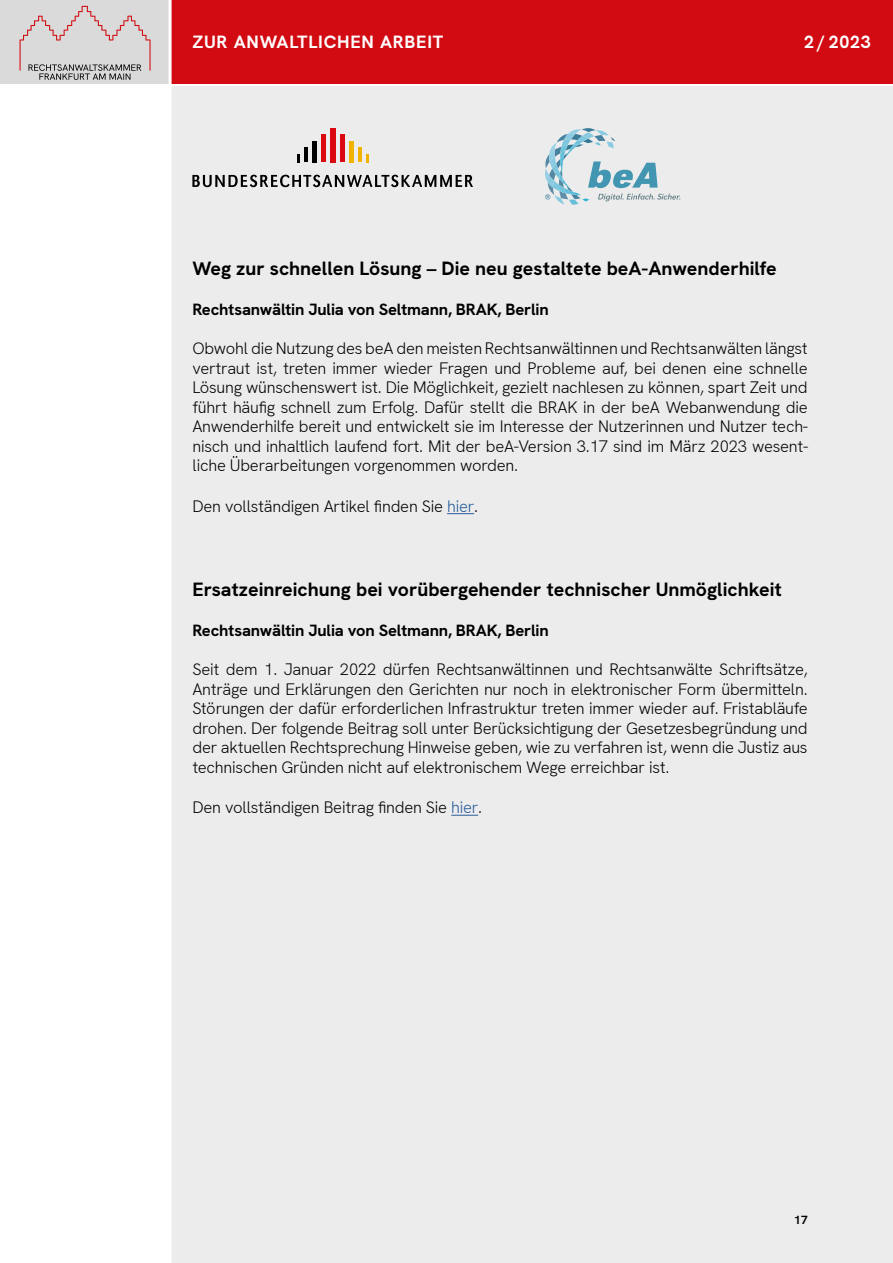
<style>
.page{position:relative;width:893px;height:1263px;background:#fff}
.page>*{position:absolute;margin:0;border:0;box-sizing:border-box;transform-origin:0 0}
.t1{font:700 19.5px "HK Grotesk";color:#000}
.t2{font:700 18px "HK Grotesk";letter-spacing:.04em;color:#fff}
.t3{font:300 16.5px/19.5px "HK Grotesk";letter-spacing:-.01em;color:#000;text-align:justify}
.t4{font:700 16.5px "HK Grotesk";letter-spacing:-.01em;color:#000}
.t5{font:700 12px "HK Grotesk";color:#000}
.s1{color:#275b9b}
</style>
<div class="page">
<div style="left:170px;top:87px;width:723px;height:1176px;background:#ececec"></div>
<div style="left:0;top:0;width:170px;height:84px;background:#dadada"></div>
<svg style="left:20px;top:6px;width:131px;height:74px"></svg>
<div style="left:170px;top:0;width:723px;height:84px;background:#d20a11"></div>
<hr style="left:169px;top:0;width:3px;height:1263px;background:#fff">
<svg style="left:447px;top:513px;width:27px;height:1px"></svg>
<svg style="left:451px;top:815px;width:27px;height:1px"></svg>
<svg style="left:192px;top:175px;width:281px;height:12px"></svg>
<svg style="left:297px;top:154px;width:3px;height:8px"></svg>
<hr style="left:304px;top:147px;width:4px;height:15px;background:#000">
<hr style="left:312px;top:141px;width:4px;height:21px;background:#000">
<svg style="left:366px;top:154px;width:2px;height:8px"></svg>
<hr style="left:358px;top:147px;width:3px;height:15px;background:#f1b300">
<hr style="left:349px;top:141px;width:4px;height:21px;background:#f1b300">
<div style="left:321px;top:135px;width:5px;height:27px;background:#db0812"></div>
<div style="left:330px;top:128px;width:6px;height:34px;background:#db0812"></div>
<div style="left:340px;top:135px;width:5px;height:27px;background:#db0812"></div>
<svg style="left:545px;top:129px;width:135px;height:76px"></svg>
<p class="t2" style="left:192px;top:30px;width:252px">ZUR ANWALTLICHEN ARBEIT</p>
<p class="t2" style="left:804px;top:30px;width:68px">2 / 2023</p>
<p class="t1" style="left:192px;top:255px;width:586px">Weg zur schnellen Lösung – Die neu gestaltete beA-Anwenderhilfe</p>
<p class="t4" style="left:192px;top:299px;width:358px">Rechtsanwältin Julia von Seltmann, BRAK, Berlin</p>
<p class="t3" style="left:192px;top:338px;width:617px">Obwohl die Nutzung des beA den meisten Rechtsanwältinnen und Rechtsanwälten längst vertraut ist, treten immer wieder Fragen und Probleme auf, bei denen eine schnelle Lösung wünschenswert ist. Die Möglichkeit, gezielt nachlesen zu können, spart Zeit und führt häufig schnell zum Erfolg. Dafür stellt die BRAK in der beA Webanwendung die Anwenderhilfe bereit und entwickelt sie im Interesse der Nutzerinnen und Nutzer tech&shy;nisch und inhaltlich laufend fort. Mit der beA-Version 3.17 sind im März 2023 wesent&shy;liche Überarbeitungen vorgenommen worden.</p>
<p class="t3" style="left:192px;top:496px;width:287px">Den vollständigen Artikel finden Sie <span class="s1">hier</span>.</p>
<p class="t1" style="left:192px;top:576px;width:591px">Ersatzeinreichung bei vorübergehender technischer Unmöglichkeit</p>
<p class="t4" style="left:192px;top:620px;width:358px">Rechtsanwältin Julia von Seltmann, BRAK, Berlin</p>
<p class="t3" style="left:192px;top:659px;width:617px">Seit dem 1. Januar 2022 dürfen Rechtsanwältinnen und Rechtsanwälte Schriftsätze, Anträge und Erklärungen den Gerichten nur noch in elektronischer Form übermitteln.<br>Störungen der dafür erforderlichen Infrastruktur treten immer wieder auf. Fristabläufe drohen. Der folgende Beitrag soll unter Berücksichtigung der Gesetzesbegründung und der aktuellen Rechtsprechung Hinweise geben, wie zu verfahren ist, wenn die Justiz aus technischen Gründen nicht auf elektronischem Wege erreichbar ist.</p>
<p class="t3" style="left:192px;top:797px;width:291px">Den vollständigen Beitrag finden Sie <span class="s1">hier</span>.</p>
<p class="t5" style="left:794px;top:1212px;width:15px">17</p>
</div>
